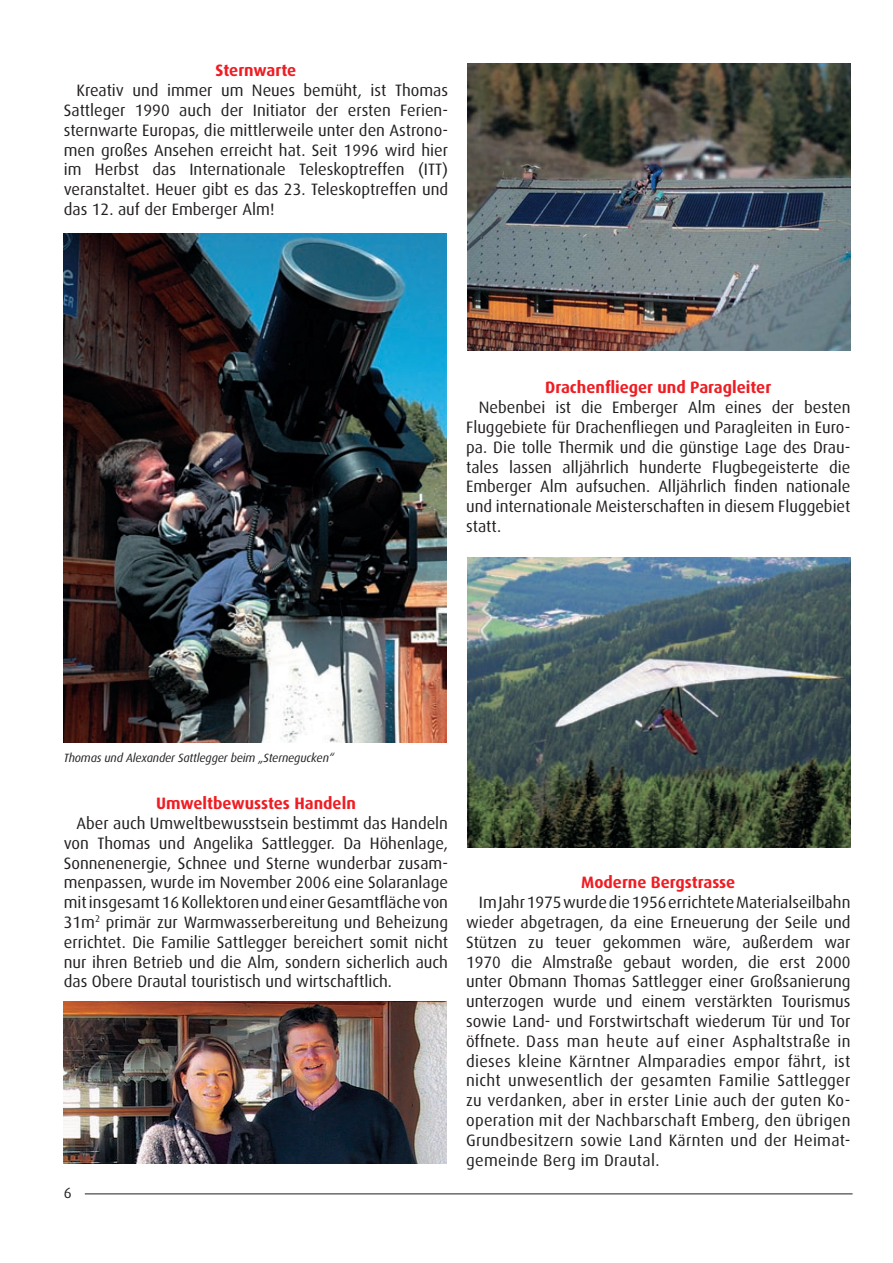
<style>
.page{position:relative;width:893px;height:1263px;background:#fff}
.page>*{position:absolute;margin:0;border:0;box-sizing:border-box;transform-origin:0 0}
.t1{font:16.5px/19.8px "Dax";color:#231f20;text-align:justify}
.t2{font:700 16.5px "Dax";color:#ee1d23}
.t3{font:15px "Dax";color:#231f20}
.t4{font:italic 12px "Dax";letter-spacing:-.01em;color:#231f20}
</style>
<div class="page">
<hr style="left:85px;top:1193px;width:768px;height:1px;background:#231f20">
<img style="left:64px;top:234px;width:382px;height:509px">
<img style="left:468px;top:64px;width:382px;height:286px">
<img style="left:64px;top:1001px;width:382px;height:162px">
<img style="left:468px;top:557px;width:382px;height:290px">
<p class="t2" style="left:216px;top:61px;width:82px">Sternwarte</p>
<p class="t1" style="left:64px;top:81px;width:386px;text-indent:13px">Kreativ und immer um Neues bemüht, ist Thomas Sattleger 1990 auch der Initiator der ersten Ferien&shy;sternwarte Europas, die mittlerweile unter den Astrono&shy;men großes Ansehen erreicht hat. Seit 1996 wird hier im Herbst das Internationale Teleskoptreffen (ITT) veranstaltet. Heuer gibt es das 23. Teleskoptreffen und das 12. auf der Emberger Alm!</p>
<p class="t2" style="left:545px;top:378px;width:228px">Drachenflieger und Paragleiter</p>
<p class="t1" style="left:466px;top:398px;width:386px;text-indent:13px">Nebenbei ist die Emberger Alm eines der besten Fluggebiete für Drachenfliegen und Paragleiten in Euro&shy;pa. Die tolle Thermik und die günstige Lage des Drau&shy;tales lassen alljährlich hunderte Flugbegeisterte die Emberger Alm aufsuchen. Alljährlich finden nationale und internationale Meisterschaften in diesem Fluggebiet statt.</p>
<p class="t4" style="left:64px;top:751px;width:272px">Thomas und Alexander Sattlegger beim „Sternegucken“</p>
<p class="t2" style="left:156px;top:794px;width:201px">Umweltbewusstes Handeln</p>
<p class="t1" style="left:64px;top:813px;width:386px;text-indent:13px">Aber auch Umweltbewusstsein bestimmt das Handeln von Thomas und Angelika Sattlegger. Da Höhenlage, Sonnenenergie, Schnee und Sterne wunderbar zusam&shy;menpassen, wurde im November 2006 eine Solaranlage mit insgesamt 16 Kollektoren und einer Gesamtfläche von 31m<sup>2</sup> primär zur Warmwasserbereitung und Beheizung errichtet. Die Familie Sattlegger bereichert somit nicht nur ihren Betrieb und die Alm, sondern sicherlich auch das Obere Drautal touristisch und wirtschaftlich.</p>
<p class="t3" style="left:64px;top:1184px;width:9px">6</p>
<p class="t2" style="left:581px;top:873px;width:156px">Moderne Bergstrasse</p>
<p class="t1" style="left:466px;top:893px;width:386px;text-indent:13px">Im Jahr 1975 wurde die 1956 errichtete Materialseilbahn wieder abgetragen, da eine Erneuerung der Seile und Stützen zu teuer gekommen wäre, außerdem war 1970 die Almstraße gebaut worden, die erst 2000 unter Obmann Thomas Sattlegger einer Großsanierung unterzogen wurde und einem verstärkten Tourismus sowie Land- und Forstwirtschaft wiederum Tür und Tor öffnete. Dass man heute auf einer Asphaltstraße in dieses kleine Kärntner Almparadies empor fährt, ist nicht unwesentlich der gesamten Familie Sattlegger zu verdanken, aber in erster Linie auch der guten Ko&shy;operation mit der Nachbarschaft Emberg, den übrigen Grundbesitzern sowie Land Kärnten und der Heimat&shy;gemeinde Berg im Drautal.</p>
</div>
